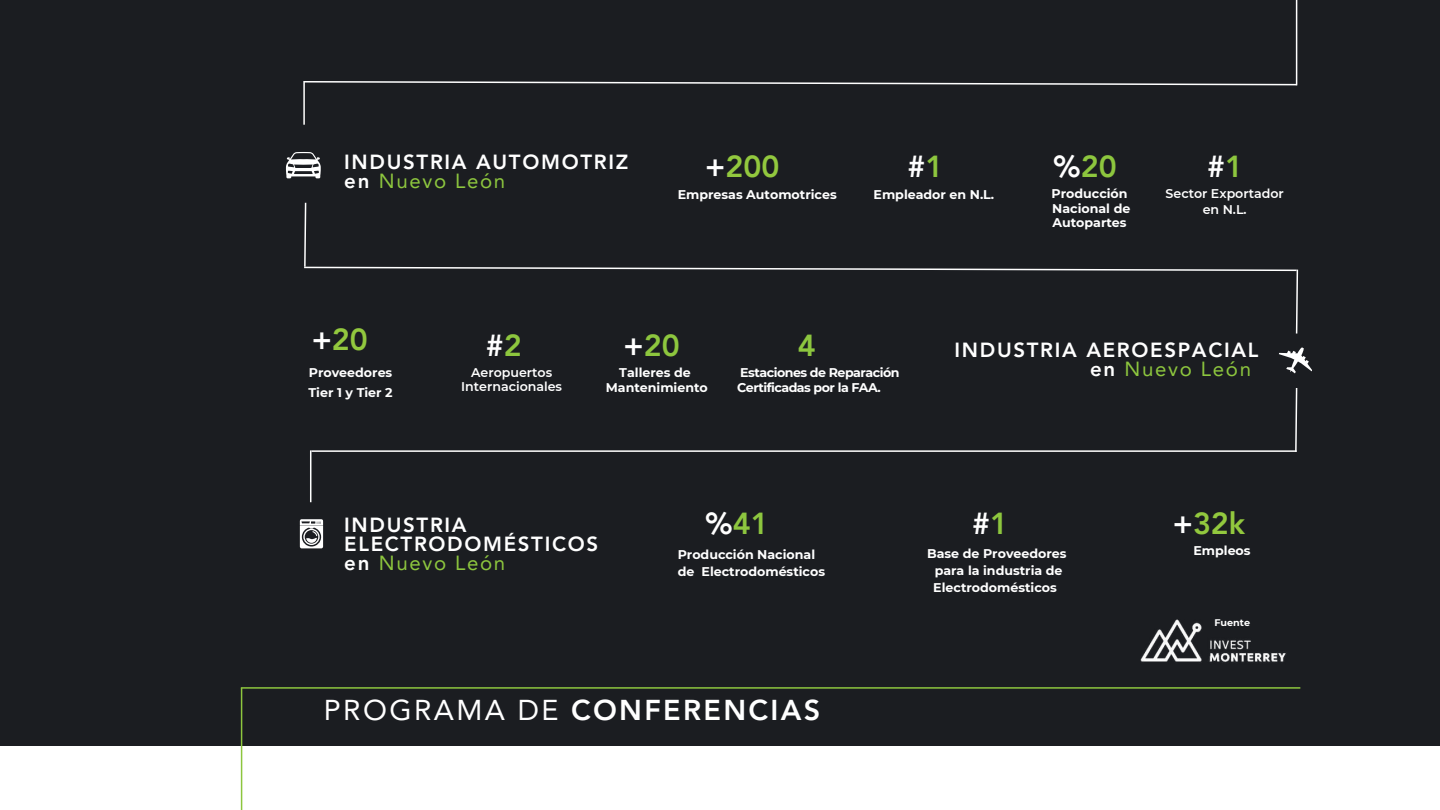
<style>
.page{position:relative;width:1440px;height:810px;background:#1b1d21}
.page>*{position:absolute;margin:0;border:0;box-sizing:border-box;transform-origin:0 0}
.t1{font:800 30.4px "Avenir LT Pro";color:#92c83e}
.t2{font:800 30.4px "Avenir LT Pro";color:#fff}
.t3{font:800 30.4px "Avenir LT Pro";color:#8dc63e}
.t4{font:800 30.4px "Avenir LT Pro";color:#8dc63f}
.t5{font:800 28.7px "Avenir LT Pro";letter-spacing:.08em;color:#fff}
.t6{font:800 20.4px/18.8px "Avenir LT Pro";letter-spacing:.08em;color:#fff}
.t7{font:700 12.6px/14.2px "Montserrat";color:#fff}
.t8{font:600 12.6px "Montserrat";color:#fff}
.t9{font:700 12.6px/15px "Montserrat";letter-spacing:-.04em;color:#fff}
.t10{font:700 9.6px "Montserrat";color:#fff}
.s1{font-weight:400;color:#8dc63e}
.s2{color:#fff}
.s3{color:#8dc63e}
.s4{font-weight:400}
</style>
<div class="page">
<hr style="left:1296px;top:0;width:1px;height:85px;background:#fff">
<div style="left:0;top:746px;width:1440px;height:64px;background:#fff"></div>
<hr style="left:241px;top:688px;width:1px;height:122px;background:#8dc63e">
<svg style="left:305px;top:80px;width:993px;height:6px"></svg>
<hr style="left:241px;top:687px;width:1059px;height:2px;background:#8dc63e">
<svg style="left:300px;top:519px;width:23px;height:29px"></svg>
<svg style="left:286px;top:152px;width:34px;height:26px"></svg>
<hr style="left:303px;top:81px;width:2px;height:44px;background:#fff">
<svg style="left:304px;top:202px;width:1008px;height:251px"></svg>
<hr style="left:310px;top:450px;width:1px;height:52px;background:#fff">
<img style="left:1141px;top:619px;width:145px;height:43px">
<h3 class="t6" style="left:344px;top:154px;width:285px">INDUSTRIA AUTOMOTRIZ en <span class="s1">Nuevo León</span></h3>
<h1 class="t1" style="left:705px;top:154px;width:76px"><span class="s2">+</span>200</h1>
<p class="t7" style="left:678px;top:187px;width:161px">Empresas Automotrices</p>
<h1 class="t2" style="left:907px;top:154px;width:37px">#<span class="s3">1</span></h1>
<p class="t7" style="left:874px;top:187px;width:122px">Empleador en N.L.</p>
<h1 class="t3" style="left:1053px;top:154px;width:65px"><span class="s2">%</span>20</h1>
<p class="t7" style="left:1052px;top:215px;width:76px">Autopartes</p>
<p class="t7" style="left:1052px;top:187px;width:80px">Producción<br>Nacional de</p>
<h1 class="t2" style="left:1207px;top:154px;width:37px">#<span class="s3">1</span></h1>
<p class="t8" style="left:1203px;top:202px;width:45px">en N.L.</p>
<p class="t8" style="left:1166px;top:186px;width:120px">Sector Exportador</p>
<h1 class="t1" style="left:312px;top:327px;width:58px"><span class="s2">+</span>20</h1>
<p class="t7" style="left:308px;top:385px;width:86px">Tier 1 y Tier 2</p>
<p class="t7" style="left:309px;top:366px;width:85px">Proveedores</p>
<h1 class="t2" style="left:486px;top:333px;width:37px">#<span class="s3">2</span></h1>
<p class="t8" style="left:461px;top:379px;width:102px">Internacionales</p>
<p class="t8" style="left:471px;top:365px;width:83px">Aeropuertos</p>
<h1 class="t3" style="left:624px;top:333px;width:58px"><span class="s2">+</span>20</h1>
<p class="t7" style="left:606px;top:381px;width:104px">Mantenimiento</p>
<p class="t7" style="left:619px;top:366px;width:73px">Talleres de</p>
<h1 class="t4" style="left:798px;top:333px;width:19px">4</h1>
<p class="t9" style="left:737px;top:365px;width:164px">Estaciones de Reparación<br>Certificadas por la FAA.</p>
<h3 class="t6" style="left:1090px;top:343px;width:170px;text-indent:-136px">INDUSTRIA AEROESPACIAL en <span class="s1">Nuevo León</span></h3>
<h3 class="t6" style="left:344px;top:518px;width:255px">INDUSTRIA<br>ELECTRODOMÉSTICOS en <span class="s1">Nuevo León</span></h3>
<h1 class="t4" style="left:705px;top:511px;width:65px"><span class="s2">%</span>41</h1>
<p class="t7" style="left:678px;top:565px;width:149px">de Electrodomésticos</p>
<p class="t7" style="left:678px;top:548px;width:139px">Producción Nacional</p>
<h1 class="t2" style="left:972px;top:511px;width:37px">#<span class="s3">1</span></h1>
<p class="t7" style="left:933px;top:562px;width:131px;line-height:17.2px">para la industria de<br>Electrodomésticos</p>
<p class="t7" style="left:927px;top:546px;width:141px">Base de Proveedores</p>
<h1 class="t1" style="left:1173px;top:511px;width:74px"><span class="s2">+</span>32k</h1>
<p class="t7" style="left:1193px;top:544px;width:59px">Empleos</p>
<p class="t10" style="left:1214px;top:617px;width:37px">Fuente</p>
<h2 class="t5" style="left:324px;top:698px;width:498px"><span class="s4">PROGRAMA DE</span> CONFERENCIAS</h2>
</div>
